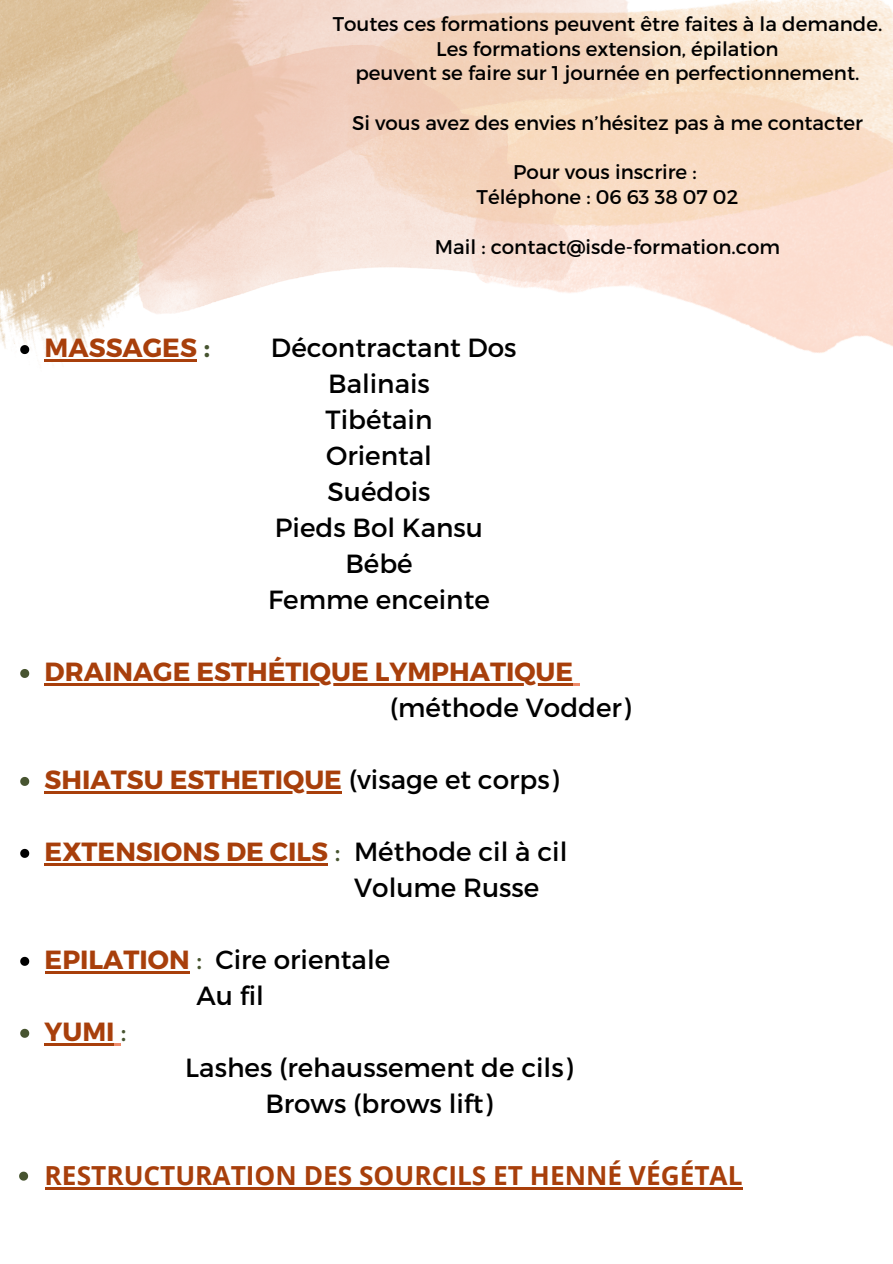
<style>
.page{position:relative;width:893px;height:1264px;background:#fff}
.page>*{position:absolute;margin:0;border:0;box-sizing:border-box;transform-origin:0 0}
.t1{font:26.25px "Montserrat";color:#000}
.t2{font:700 26.25px "Montserrat";color:#a83f0b}
.t3{font:700 26.25px "Open Sans";color:#a83f0b}
.t4{font:19.8px "Montserrat";color:#000}
.s1{color:#475430}
.s2{font-weight:400;color:#000}
.s3{font-weight:400;color:#475430}
.s4{font-weight:700;color:#a83f0b}
</style>
<div class="page">
<img style="left:0;top:0;width:197px;height:363px">
<img style="left:577px;top:0;width:315px;height:343px">
<img style="left:133px;top:0;width:534px;height:212px">
<img style="left:87px;top:25px;width:490px;height:294px">
<svg style="left:20px;top:345px;width:9px;height:9px"></svg>
<hr style="left:45px;top:360px;width:152px;height:2px;background:#a83f0b">
<svg style="left:20px;top:669px;width:9px;height:9px"></svg>
<hr style="left:45px;top:683px;width:528px;height:2px;background:#a83f0b">
<svg style="left:573px;top:683px;width:6px;height:2px"></svg>
<svg style="left:20px;top:777px;width:9px;height:9px"></svg>
<hr style="left:45px;top:791px;width:297px;height:2px;background:#a83f0b">
<svg style="left:20px;top:848px;width:9px;height:9px"></svg>
<hr style="left:45px;top:863px;width:283px;height:2px;background:#a83f0b">
<svg style="left:20px;top:956px;width:9px;height:9px"></svg>
<hr style="left:45px;top:971px;width:145px;height:2px;background:#a83f0b">
<svg style="left:20px;top:1028px;width:9px;height:9px"></svg>
<hr style="left:45px;top:1043px;width:70px;height:2px;background:#a83f0b">
<svg style="left:115px;top:1043px;width:6px;height:2px"></svg>
<svg style="left:19px;top:1171px;width:9px;height:9px"></svg>
<hr style="left:45px;top:1187px;width:697px;height:2px;background:#a83f0b">
<p class="t4" style="left:332px;top:11px;width:551px">Toutes ces formations peuvent être faites à la demande.</p>
<p class="t4" style="left:436px;top:36px;width:344px">Les formations extension, épilation</p>
<p class="t4" style="left:355px;top:60px;width:505px">peuvent se faire sur 1 journée en perfectionnement.</p>
<p class="t4" style="left:352px;top:110px;width:512px">Si vous avez des envies n’hésitez pas à me contacter</p>
<p class="t4" style="left:513px;top:159px;width:185px">Pour vous inscrire :</p>
<p class="t4" style="left:476px;top:184px;width:263px">Téléphone : 06 63 38 07 02</p>
<p class="t4" style="left:435px;top:234px;width:347px">Mail : contact@isde-formation.com</p>
<p class="t2" style="left:45px;top:331px;width:167px">MASSAGES <span class="s1">:</span></p>
<p class="t1" style="left:271px;top:331px;width:247px">Décontractant Dos</p>
<p class="t1" style="left:328px;top:367px;width:103px">Balinais</p>
<p class="t1" style="left:325px;top:403px;width:108px">Tibétain</p>
<p class="t1" style="left:326px;top:439px;width:107px">Oriental</p>
<p class="t1" style="left:327px;top:475px;width:104px">Suédois</p>
<p class="t1" style="left:275px;top:511px;width:210px">Pieds Bol Kansu</p>
<p class="t1" style="left:345px;top:547px;width:69px">Bébé</p>
<p class="t1" style="left:268px;top:583px;width:223px">Femme enceinte</p>
<p class="t2" style="left:45px;top:655px;width:530px">DRAINAGE ESTHÉTIQUE LYMPHATIQUE</p>
<p class="t1" style="left:390px;top:691px;width:243px">(méthode Vodder)</p>
<p class="t2" style="left:45px;top:762px;width:515px">SHIATSU ESTHETIQUE <span class="s2">(visage et corps)</span></p>
<p class="t2" style="left:45px;top:834px;width:524px">EXTENSIONS DE CILS <span class="s3">:</span> <span class="s2">Méthode cil à cil</span></p>
<p class="t1" style="left:354px;top:870px;width:187px">Volume Russe</p>
<p class="t1" style="left:45px;top:942px;width:347px"><span class="s4">EPILATION</span> <span class="s1">:</span> Cire orientale</p>
<p class="t2" style="left:45px;top:1014px;width:83px">YUMI <span class="s3">:</span></p>
<p class="t1" style="left:196px;top:978px;width:69px">Au fil</p>
<p class="t1" style="left:185px;top:1050px;width:389px">Lashes (rehaussement de cils)</p>
<p class="t1" style="left:265px;top:1086px;width:229px">Brows (brows lift)</p>
<p class="t3" style="left:45px;top:1157px;width:699px">RESTRUCTURATION DES SOURCILS ET HENNÉ VÉGÉTAL</p>
</div>
